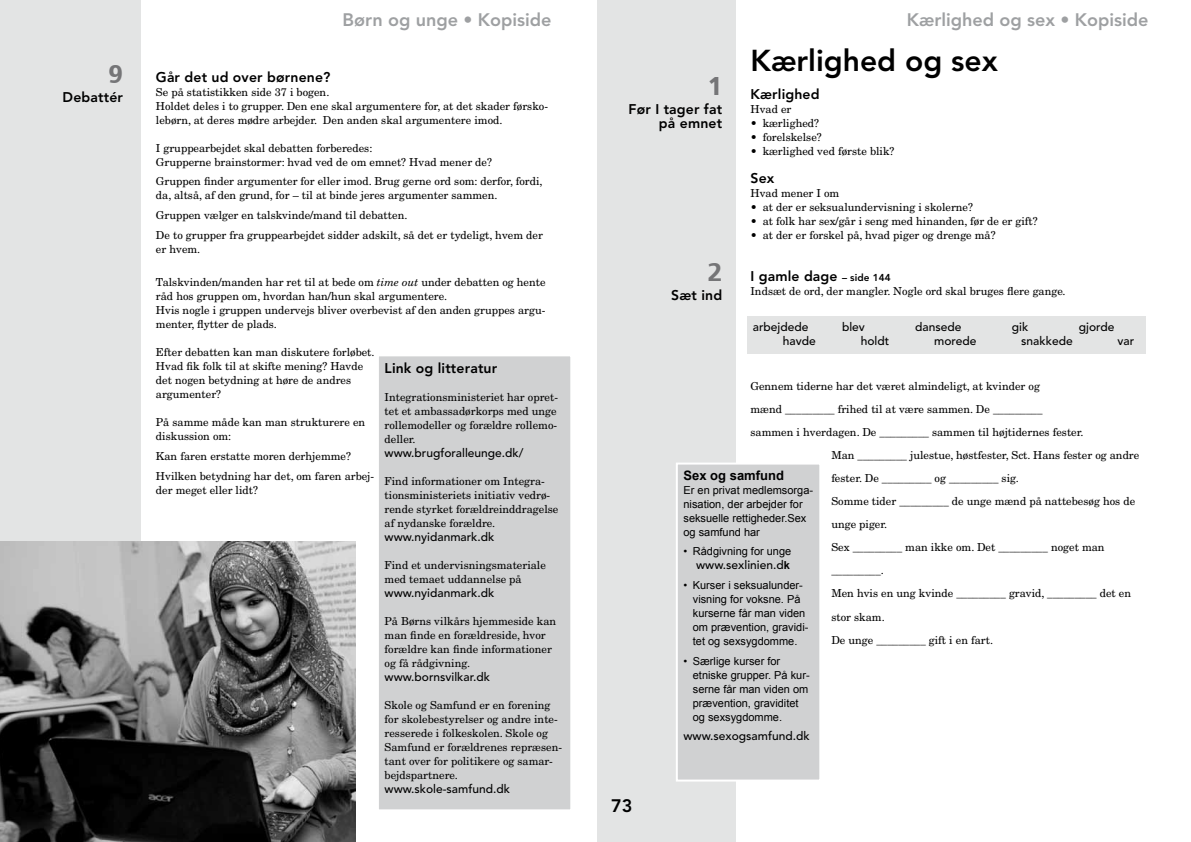
<style>
.page{position:relative;width:1191px;height:842px;background:#fff}
.page>*{position:absolute;margin:0;border:0;box-sizing:border-box;transform-origin:0 0}
.t1{font:800 30px "Avenir";color:#000}
.t2{font:24px "Charcoal CY";color:#757577}
.t3{font:800 18px "Avenir";color:#9ea0a2}
.t4{font:800 18px "Avenir";color:#000}
.t5{font:800 14px/14px "Avenir";letter-spacing:.01em;color:#000;text-align:right}
.t6{font:700 13px "Arial";color:#000}
.t7{font:500 12px "Avenir";color:#000}
.t8{font:11px/14px "New Century Schlbk";color:#000}
.t9{font:11px/14px "Arial";color:#000}
.s1{font-style:italic}
.s2{font-size:10px}
.s3{font-family:"Arial";font-weight:700;font-size:11px}
</style>
<div class="page">
<div style="left:597px;top:0;width:139px;height:842px;background:#e3e4e4"></div>
<div style="left:0;top:0;width:140px;height:842px;background:#e3e4e4"></div>
<div style="left:378px;top:355px;width:193px;height:455px;background:#d0d1d2"></div>
<div style="left:377px;top:354px;width:195px;height:457px;border:2px solid #fff"></div>
<img style="left:0;top:541px;width:355px;height:301px">
<div style="left:747px;top:316px;width:398px;height:38px;background:#e3e4e4"></div>
<div style="left:677px;top:464px;width:143px;height:316px;background:#d0d1d2"></div>
<div style="left:676px;top:463px;width:145px;height:318px;border:2px solid #fff"></div>
<h2 class="t2" style="left:109px;top:59px;width:16px">9</h2>
<p class="t5" style="left:63px;top:90px;width:62px">Debattér</p>
<h3 class="t3" style="left:342px;top:9px;width:210px">Børn og unge • Kopiside</h3>
<h3 class="t3" style="left:906px;top:9px;width:243px">Kærlighed og sex • Kopiside</h3>
<p class="t5" style="left:156px;top:70px;width:176px">Går det ud over børnene?</p>
<p class="t8" style="left:156px;top:85px;width:393px">Se på statistikken side 37 i bogen.<br>Holdet deles i to grupper. Den ene skal argumentere for, at det skader førsko&shy;lebørn, at deres mødre arbejder. Den anden skal argumentere imod.</p>
<p class="t8" style="left:156px;top:141px;width:337px">I gruppearbejdet skal debatten forberedes:<br>Grupperne brainstormer: hvad ved de om emnet? Hvad mener de?</p>
<p class="t8" style="left:156px;top:174px;width:388px">Gruppen finder argumenter for eller imod. Brug gerne ord som: derfor, fordi, da, altså, af den grund, for – til at binde jeres argumenter sammen.</p>
<p class="t8" style="left:156px;top:205px;width:388px;line-height:19.7px">Gruppen vælger en talskvinde/mand til debatten.<br>De to grupper fra gruppearbejdet sidder adskilt, så det er tydeligt, hvem der</p>
<p class="t8" style="left:156px;top:242px;width:46px">er hvem.</p>
<p class="t8" style="left:156px;top:275px;width:391px">Talskvinden/manden har ret til at bede om <span class="s1">time out</span> under debatten og hente råd hos gruppen om, hvordan han/hun skal argumentere.<br>Hvis nogle i gruppen undervejs bliver overbevist af den anden gruppes argu&shy;menter, flytter de plads.</p>
<p class="t8" style="left:156px;top:345px;width:220px">Efter debatten kan man diskutere forløbet.<br>Hvad fik folk til at skifte mening? Havde det nogen betydning at høre de andres argumenter?</p>
<p class="t8" style="left:156px;top:415px;width:211px">På samme måde kan man strukturere en diskussion om:</p>
<p class="t8" style="left:156px;top:446px;width:220px;line-height:19.7px">Kan faren erstatte moren derhjemme?<br>Hvilken betydning har det, om faren arbej-</p>
<p class="t8" style="left:156px;top:483px;width:104px">der meget eller lidt?</p>
<p class="t5" style="left:384px;top:361px;width:114px">Link og litteratur</p>
<p class="t8" style="left:384px;top:390px;width:175px">Integrationsministeriet har opret&shy;tet et ambassadørkorps med unge rollemodeller og forældre rollemo&shy;deller.</p>
<p class="t7" style="left:384px;top:446px;width:140px">www.brugforalleunge.dk/</p>
<p class="t8" style="left:384px;top:474px;width:175px">Find informationer om Integra&shy;tionsministeriets initiativ vedrø&shy;rende styrket forældreinddragelse af nydanske forældre.</p>
<p class="t7" style="left:384px;top:530px;width:111px">www.nyidanmark.dk</p>
<p class="t8" style="left:384px;top:558px;width:163px">Find et undervisningsmateriale med temaet uddannelse på</p>
<p class="t7" style="left:384px;top:586px;width:111px">www.nyidanmark.dk</p>
<p class="t8" style="left:384px;top:614px;width:173px">På Børns vilkårs hjemmeside kan man finde en forældreside, hvor forældre kan finde informationer og få rådgivning.</p>
<p class="t7" style="left:384px;top:670px;width:107px">www.bornsvilkar.dk</p>
<p class="t8" style="left:384px;top:698px;width:179px">Skole og Samfund er en forening for skolebestyrelser og andre inte&shy;resserede i folkeskolen. Skole og<br>Samfund er forældrenes repræsen&shy;tant over for politikere og samar&shy;bejdspartnere.</p>
<p class="t7" style="left:384px;top:782px;width:127px">www.skole-samfund.dk</p>
<h2 class="t2" style="left:707px;top:71px;width:16px">1</h2>
<p class="t5" style="left:628px;top:102px;width:95px">Før I tager fat på emnet</p>
<h2 class="t2" style="left:707px;top:257px;width:16px">2</h2>
<p class="t5" style="left:671px;top:288px;width:52px">Sæt ind</p>
<h1 class="t1" style="left:750px;top:43px;width:249px">Kærlighed og sex</h1>
<p class="t5" style="left:750px;top:88px;width:71px">Kærlighed</p>
<p class="t8" style="left:750px;top:102px;width:42px">Hvad er</p>
<p class="t8" style="left:750px;top:116px;width:70px">• kærlighed?</p>
<p class="t8" style="left:750px;top:130px;width:73px">• forelskelse?</p>
<p class="t8" style="left:750px;top:144px;width:145px">• kærlighed ved første blik?</p>
<p class="t5" style="left:750px;top:172px;width:25px">Sex</p>
<p class="t8" style="left:750px;top:186px;width:90px">Hvad mener I om</p>
<p class="t8" style="left:750px;top:200px;width:224px">• at der er seksualundervisning i skolerne?</p>
<p class="t8" style="left:750px;top:214px;width:289px">• at folk har sex/går i seng med hinanden, før de er gift?</p>
<p class="t8" style="left:750px;top:228px;width:247px">• at der er forskel på, hvad piger og drenge må?</p>
<p class="t5" style="left:750px;top:270px;width:142px">I gamle dage <span class="s2">– side 144</span></p>
<p class="t8" style="left:750px;top:284px;width:317px">Indsæt de ord, der mangler. Nogle ord skal bruges flere gange.</p>
<p class="t7" style="left:753px;top:320px;width:57px">arbejdede</p>
<p class="t7" style="left:842px;top:320px;width:24px">blev</p>
<p class="t7" style="left:915px;top:320px;width:48px">dansede</p>
<p class="t7" style="left:1012px;top:320px;width:18px">gik</p>
<p class="t7" style="left:1078px;top:320px;width:37px">gjorde</p>
<p class="t7" style="left:783px;top:334px;width:34px">havde</p>
<p class="t7" style="left:860px;top:334px;width:30px">holdt</p>
<p class="t7" style="left:934px;top:334px;width:44px">morede</p>
<p class="t7" style="left:1021px;top:334px;width:53px">snakkede</p>
<p class="t7" style="left:1117px;top:334px;width:18px">var</p>
<h3 class="t4" style="left:611px;top:795px;width:23px">73</h3>
<p class="t8" style="left:750px;top:379px;width:291px">Gennem tiderne har det været almindeligt, at kvinder og</p>
<p class="t8" style="left:750px;top:402px;width:293px">mænd _________ frihed til at være sammen. De _________</p>
<p class="t8" style="left:750px;top:425px;width:335px">sammen i hverdagen. De _________ sammen til højtidernes fester.</p>
<p class="t8" style="left:831px;top:448px;width:309px">Man _________ julestue, høstfester, Sct. Hans fester og andre</p>
<p class="t8" style="left:831px;top:471px;width:189px">fester. De _________ og _________ sig.</p>
<p class="t8" style="left:831px;top:494px;width:305px">Somme tider _________ de unge mænd på nattebesøg hos de</p>
<p class="t8" style="left:831px;top:517px;width:57px">unge piger.</p>
<p class="t8" style="left:831px;top:540px;width:275px">Sex _________ man ikke om. Det _________ noget man</p>
<p class="t8" style="left:831px;top:563px;width:54px">_________.</p>
<p class="t8" style="left:831px;top:586px;width:301px">Men hvis en ung kvinde _________ gravid, _________ det en</p>
<p class="t8" style="left:831px;top:609px;width:55px">stor skam.</p>
<p class="t8" style="left:831px;top:632px;width:163px">De unge _________ gift i en fart.</p>
<p class="t6" style="left:683px;top:468px;width:102px">Sex og samfund</p>
<p class="t9" style="left:683px;top:483px;width:131px">Er en privat medlemsorga&shy;nisation, der arbejder for seksuelle rettigheder.Sex og samfund har</p>
<p class="t9" style="left:683px;top:544px;width:109px">• Rådgivning for unge</p>
<p class="t7" style="left:696px;top:558px;width:95px">www.sexlinien.d<span class="s3">k</span></p>
<p class="t9" style="left:693px;top:578px;width:117px;text-indent:-9px">• Kurser i seksualunder&shy;visning for voksne. På kurserne får man viden om prævention, gravidi&shy;tet og sexsygdomme.</p>
<p class="t9" style="left:693px;top:654px;width:118px;text-indent:-9px">• Særlige kurser for etniske grupper. På kur&shy;serne får man viden om prævention, graviditet og sexsygdomme.</p>
<p class="t7" style="left:683px;top:729px;width:128px">www.sexogsamfund.dk</p>
</div>
